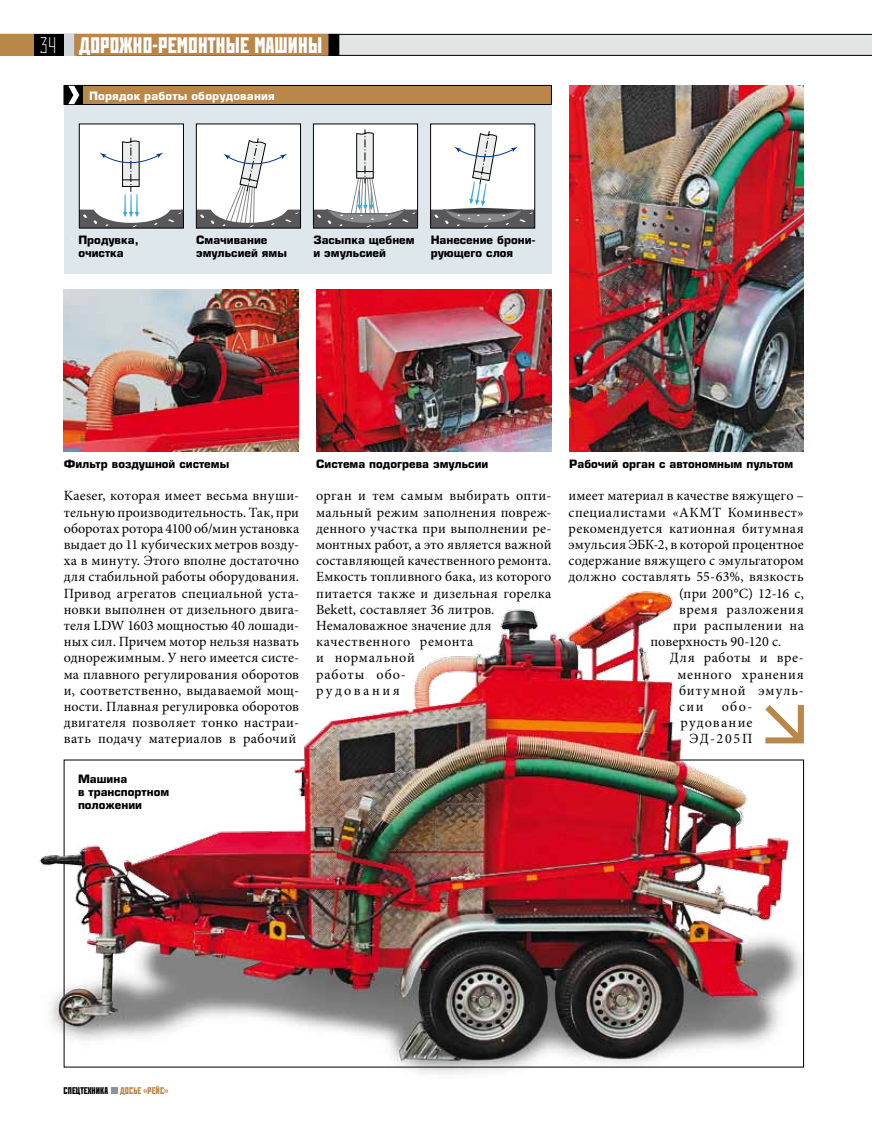
<style>
.page{position:relative;width:872px;height:1127px;background:#fff}
.page>*{position:absolute;margin:0;border:0;box-sizing:border-box;transform-origin:0 0}
.t1{font:700 22.5px "Rodchenko Cond";letter-spacing:.01em;color:#fff}
.t2{font:14.1px/16.2px "Minion Pro";letter-spacing:.02em;color:#000;text-align:justify}
.t3{font:14.1px/16.2px "Minion Pro";letter-spacing:.095em;color:#000;text-align:right}
.t4{font:14.1px "Minion Pro";letter-spacing:.045em;color:#000}
.t5{font:14.1px "Minion Pro";letter-spacing:.05em;color:#000}
.t6{font:14.1px "Minion Pro";letter-spacing:.075em;color:#000}
.t7{font:700 11.25px/13px "Europe";color:#000}
.t8{font:700 11.25px "Europe";letter-spacing:.015em;color:#fff}
.t9{font:700 9.75px "Rodchenko Cond";letter-spacing:.01em;color:#000}
.t10{font:700 9.75px "Rodchenko Cond";letter-spacing:.01em;color:#ba874a}
.s1{font-family:"Rodchenko Light Cond";font-weight:400}
</style>
<div class="page">
<svg style="left:339px;top:34px;width:533px;height:22px"></svg>
<div style="left:23px;top:34px;width:51px;height:22px;background:#000"></div>
<div style="left:64px;top:34px;width:13px;height:22px;background:#d1d6da"></div>
<div style="left:74px;top:34px;width:255px;height:22px;background:#ba874a"></div>
<div style="left:0;top:34px;width:33px;height:22px;background:#ba874a"></div>
<div style="left:329px;top:34px;width:10px;height:21px;background:#000"></div>
<div style="left:328px;top:34px;width:11px;height:22px;border:1px solid #000"></div>
<div style="left:64px;top:95px;width:487px;height:178px;background:#dde7ec"></div>
<svg style="left:79px;top:124px;width:456px;height:105px"></svg>
<svg style="left:79px;top:137px;width:104px;height:91px"></svg>
<svg style="left:196px;top:129px;width:221px;height:99px"></svg>
<svg style="left:431px;top:131px;width:104px;height:97px"></svg>
<img style="left:64px;top:290px;width:234px;height:162px">
<img style="left:569px;top:85px;width:235px;height:367px">
<img style="left:316px;top:290px;width:235px;height:162px">
<img style="left:39px;top:591px;width:766px;height:503px">
<img style="left:432px;top:596px;width:194px;height:66px">
<div style="left:64px;top:85px;width:487px;height:19px;background:#ba874a"></div>
<svg style="left:551px;top:86px;width:1px;height:18px"></svg>
<hr style="left:64px;top:85px;width:488px;height:1px;background:#000">
<hr style="left:64px;top:104px;width:488px;height:1px;background:#000">
<div style="left:64px;top:86px;width:19px;height:18px;background:#000"></div>
<svg style="left:68px;top:86px;width:11px;height:18px"></svg>
<svg style="left:765px;top:705px;width:39px;height:38px"></svg>
<h1 class="t1" style="left:40px;top:31px;width:283px"><span class="s1">34</span> дорожно-ремонтные машины</h1>
<p class="t8" style="left:89px;top:89px;width:187px">Порядок работы оборудования</p>
<p class="t7" style="left:78px;top:233px;width:62px">п родувка, очистка</p>
<p class="t7" style="left:196px;top:233px;width:92px">смачивание эмульсией ямы</p>
<p class="t7" style="left:313px;top:233px;width:103px">засыпка щебнем и эмульсией</p>
<p class="t7" style="left:431px;top:233px;width:107px">нанесение брони&shy;рующего слоя</p>
<p class="t7" style="left:64px;top:457px;width:167px">Фильтр воздушной системы</p>
<p class="t7" style="left:316px;top:457px;width:174px">Система подогрева эмульсии</p>
<p class="t7" style="left:569px;top:457px;width:226px">Рабочий орган с автономным пультом</p>
<p class="t2" style="left:64px;top:488px;width:237px">Kaeser, которая имеет весьма внуши&shy;тельную производительность. Так, при оборотах ротора 4100 об/мин установка выдает до 11 кубических метров возду&shy;ха в минуту. Этого вполне достаточно для стабильной работы оборудования.<br>Привод агрегатов специальной уста&shy;новки выполнен от дизельного двига&shy;теля LDW 1603 мощностью 40 лошади&shy;ных сил. Причем мотор нельзя назвать однорежимным. У него имеется систе&shy;ма плавного регулирования оборотов и, соответственно, выдаваемой мощ&shy;ности. Плавная регулировка оборотов двигателя позволяет тонко настраи&shy;вать подачу материалов в рабочий</p>
<p class="t2" style="left:316px;top:488px;width:237px;text-align:left">орган и тем самым выбирать опти&shy;мальный режим заполнения повреж&shy;денного участка при выполнении ре&shy;монтных работ, а это является важной составляющей качественного ремонта.<br>Емкость топливного бака, из которого питается также и дизельная горелка<br>Bekett, составляет 36 литров.<br>Немаловажное значение для качественного ремонта<br>и нормальной<br>работы обо-<br>рудования</p>
<p class="t2" style="left:568px;top:488px;width:237px">имеет материал в качестве вяжущего –</p>
<p class="t2" style="left:568px;top:504px;width:237px">специалистами «АКМТ Коминвест»</p>
<p class="t2" style="left:568px;top:520px;width:237px">рекомендуется катионная битумная</p>
<p class="t2" style="left:568px;top:536px;width:237px">эмульсия ЭБК-2, в которой процентное</p>
<p class="t2" style="left:568px;top:553px;width:237px">содержание вяжущего с эмульгатором</p>
<p class="t2" style="left:568px;top:569px;width:237px">должно составлять 55-63%, вязкость</p>
<p class="t2" style="left:679px;top:585px;width:126px">(при 200°С) 12-16 с,</p>
<p class="t2" style="left:679px;top:601px;width:126px">время разложения</p>
<p class="t2" style="left:673px;top:617px;width:132px">при распылении на</p>
<p class="t2" style="left:650px;top:634px;width:132px">поверхность 90-120 с.</p>
<p class="t5" style="left:670px;top:648px;width:135px">Для работы и вре-</p>
<p class="t4" style="left:677px;top:665px;width:128px">менного хранения</p>
<p class="t6" style="left:679px;top:681px;width:126px">битумной эмуль-</p>
<p class="t2" style="left:679px;top:698px;width:26px">сии</p>
<p class="t3" style="left:680px;top:698px;width:73px">обо&shy;рудование<br>ЭД-205П</p>
<p class="t7" style="left:78px;top:773px;width:93px">Машина<br>в транспортном положении</p>
<p class="t9" style="left:64px;top:1084px;width:46px">спецтехника</p>
<p class="t10" style="left:120px;top:1084px;width:49px">досье «рейс»</p>
</div>
